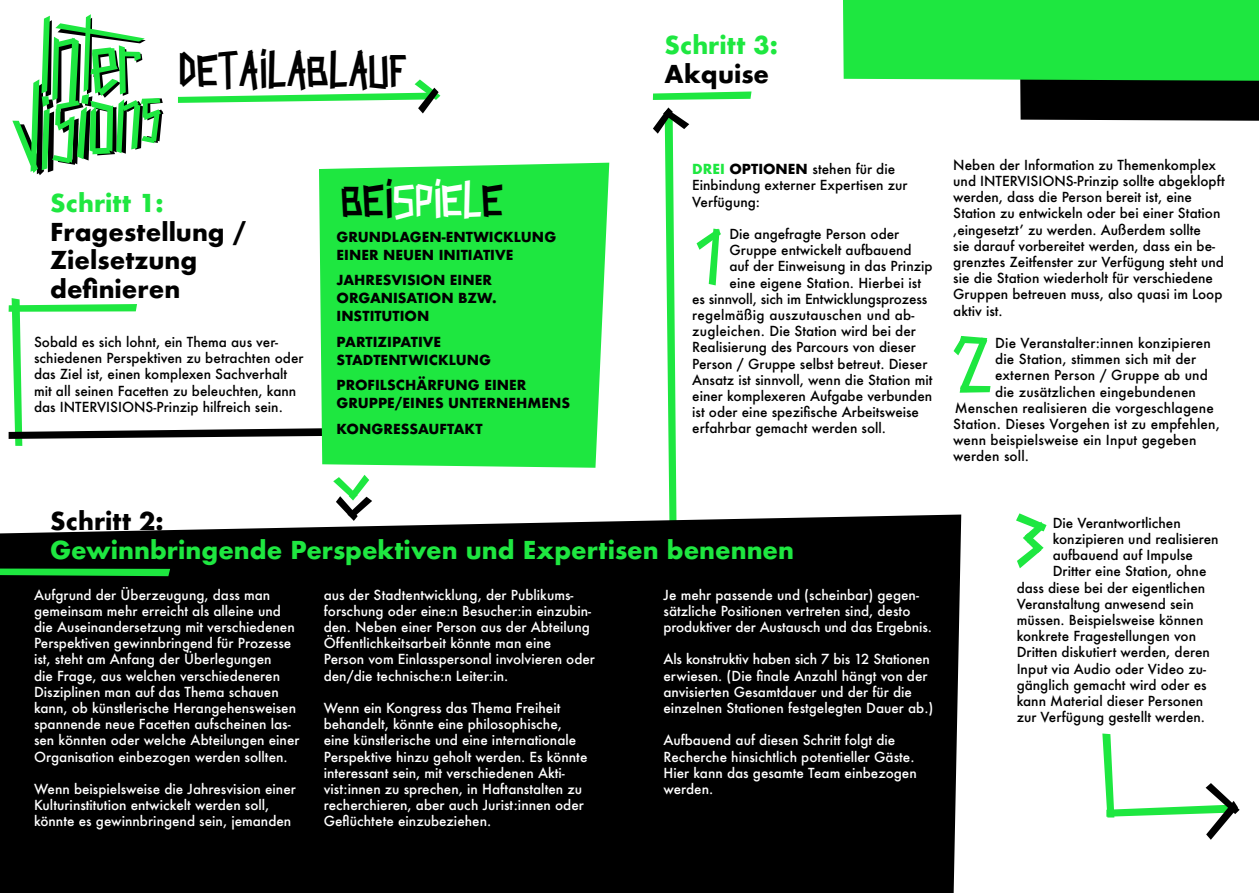
<style>
.page{position:relative;width:1259px;height:893px;background:#fff}
.page>*{position:absolute;margin:0;border:0;box-sizing:border-box;transform-origin:0 0}
.t1{font:45px "Intervisions 5 Sans";color:#000}
.t2{font:45px "Intervisions 5 Sans";letter-spacing:-.01em;color:#fff}
.t3{font:700 24px "Futura";color:#1ee740}
.t4{font:700 24px/28.8px "Futura";color:#000}
.t5{font:500 13.5px/16.2px "Futura";color:#000}
.t6{font:500 13.5px/16.2px "Futura";color:#fff}
.t7{font:700 13.5px/18px "Futura";color:#000}
.t8{font:500 13.5px "Futura";letter-spacing:.02em;color:#000}
.s1{color:#000}
.s2{font-weight:700;color:#1ee740}
.s3{font-weight:700}
</style>
<div class="page">
<svg style="left:9px;top:298px;width:310px;height:148px"></svg>
<div style="left:0;top:514px;width:961px;height:379px;background:#000"></div>
<div style="left:319px;top:163px;width:290px;height:305px;background:#1ee740"></div>
<svg style="left:843px;top:0;width:416px;height:121px;background:#3bbf51"></svg>
<svg style="left:178px;top:79px;width:262px;height:34px"></svg>
<svg style="left:1102px;top:733px;width:137px;height:107px"></svg>
<svg style="left:653px;top:108px;width:36px;height:438px"></svg>
<svg style="left:653px;top:91px;width:98px;height:9px"></svg>
<svg style="left:0;top:569px;width:170px;height:7px"></svg>
<svg style="left:333px;top:475px;width:39px;height:46px"></svg>
<svg style="left:696px;top:229px;width:25px;height:56px"></svg>
<svg style="left:953px;top:336px;width:37px;height:57px"></svg>
<svg style="left:12px;top:14px;width:151px;height:161px"></svg>
<svg style="left:1016px;top:513px;width:30px;height:55px"></svg>
<h1 class="t1" style="left:179px;top:43px;width:231px">DETAILABLAUF</h1>
<h2 class="t3" style="left:664px;top:28px;width:115px">Schritt 3:</h2>
<h2 class="t4" style="left:664px;top:59px;width:106px">Akquise</h2>
<h2 class="t3" style="left:50px;top:185px;width:115px">Schritt 1:</h2>
<h2 class="t4" style="left:50px;top:217px;width:198px">Fragestellung /<br>Zielsetzung definieren</h2>
<p class="t5" style="left:34px;top:334px;width:271px">Sobald es sich lohnt, ein Thema aus ver&shy;schiedenen Perspektiven zu betrachten oder das Ziel ist, einen komplexen Sachverhalt mit all seinen Facetten zu beleuchten, kann das INTERVISIONS-Prinzip hilfreich sein.</p>
<h1 class="t2" style="left:342px;top:173px;width:164px"><span class="s1">BEI</span>SPIEL<span class="s1">E</span></h1>
<p class="t7" style="left:336px;top:227px;width:221px">GRUNDLAGEN-ENTWICKLUNG<br>EINER NEUEN INITIATIVE</p>
<p class="t7" style="left:336px;top:271px;width:162px">JAHRESVISION EINER<br>ORGANISATION BZW.<br>INSTITUTION</p>
<p class="t7" style="left:336px;top:332px;width:156px">PARTIZIPATIVE<br>STADTENTWICKLUNG</p>
<p class="t7" style="left:336px;top:376px;width:235px">PROFILSCHÄRFUNG EINER<br>GRUPPE/EINES UNTERNEHMENS</p>
<p class="t7" style="left:336px;top:419px;width:148px">KONGRESSAUFTAKT</p>
<p class="t5" style="left:692px;top:161px;width:217px"><span class="s2">DREI</span> <span class="s3">OPTIONEN</span> stehen für die<br>Einbindung externer Expertisen zur<br>Verfügung:</p>
<p class="t5" style="left:729px;top:226px;width:171px">Die angefragte Person oder</p>
<p class="t5" style="left:729px;top:242px;width:184px">Gruppe entwickelt aufbauend</p>
<p class="t5" style="left:729px;top:258px;width:205px">auf der Einweisung in das Prinzip</p>
<p class="t5" style="left:729px;top:274px;width:193px">eine eigene Station. Hierbei ist</p>
<p class="t5" style="left:692px;top:291px;width:237px">es sinnvoll, sich im Entwicklungsprozess</p>
<p class="t8" style="left:692px;top:306px;width:224px">regelmäßig auszutauschen und ab-</p>
<p class="t5" style="left:692px;top:323px;width:225px">zugleichen. Die Station wird bei der</p>
<p class="t5" style="left:692px;top:339px;width:225px">Realisierung des Parcours von dieser</p>
<p class="t5" style="left:692px;top:355px;width:237px">Person / Gruppe selbst betreut. Dieser</p>
<p class="t5" style="left:692px;top:372px;width:242px">Ansatz ist sinnvoll, wenn die Station mit</p>
<p class="t5" style="left:692px;top:388px;width:241px">einer komplexeren Aufgabe verbunden</p>
<p class="t5" style="left:692px;top:404px;width:228px">ist oder eine spezifische Arbeitsweise</p>
<p class="t5" style="left:692px;top:420px;width:195px">erfahrbar gemacht werden soll.</p>
<h2 class="t4" style="left:50px;top:507px;width:115px">Schritt 2:</h2>
<h2 class="t3" style="left:50px;top:533px;width:745px">Gewinnbringende Perspektiven und Expertisen benennen</h2>
<p class="t6" style="left:34px;top:586px;width:267px">Aufgrund der Überzeugung, dass man gemeinsam mehr erreicht als alleine und die Auseinandersetzung mit verschiedenen Perspektiven gewinnbringend für Prozesse ist, steht am Anfang der Überlegungen<br>die Frage, aus welchen verschiedeneren Disziplinen man auf das Thema schauen kann, ob künstlerische Herangehensweisen spannende neue Facetten aufscheinen las&shy;sen könnten oder welche Abteilungen einer Organisation einbezogen werden sollten.</p>
<p class="t6" style="left:34px;top:781px;width:263px">Wenn beispielsweise die Jahresvision einer<br>Kulturinstitution entwickelt werden soll, könnte es gewinnbringend sein, jemanden</p>
<p class="t6" style="left:663px;top:586px;width:270px">Je mehr passende und (scheinbar) gegen&shy;sätzliche Positionen vertreten sind, desto produktiver der Austausch und das Ergebnis.</p>
<p class="t6" style="left:663px;top:651px;width:271px">Als konstruktiv haben sich 7 bis 12 Stationen erwiesen. (Die finale Anzahl hängt von der anvisierten Gesamtdauer und der für die einzelnen Stationen festgelegten Dauer ab.)</p>
<p class="t6" style="left:663px;top:732px;width:255px">Aufbauend auf diesen Schritt folgt die<br>Recherche hinsichtlich potentieller Gäste.<br>Hier kann das gesamte Team einbezogen werden.</p>
<p class="t6" style="left:324px;top:586px;width:273px">aus der Stadtentwicklung, der Publikums&shy;forschung oder eine:n Besucher:in einzubin&shy;den. Neben einer Person aus der Abteilung Öffentlichkeitsarbeit könnte man eine Person vom Einlasspersonal involvieren oder den/die technische:n Leiter:in.</p>
<p class="t6" style="left:324px;top:700px;width:265px">Wenn ein Kongress das Thema Freiheit behandelt, könnte eine philosophische, eine künstlerische und eine internationale Perspektive hinzu geholt werden. Es könnte interessant sein, mit verschiedenen Akti&shy;vist:innen zu sprechen, in Haftanstalten zu recherchieren, aber auch Jurist:innen oder Geflüchtete einzubeziehen.</p>
<p class="t5" style="left:953px;top:156px;width:273px">Neben der Information zu Themenkomplex und INTERVISIONS-Prinzip sollte abgeklopft werden, dass die Person bereit ist, eine Station zu entwickeln oder bei einer Station ,eingesetzt’ zu werden. Außerdem sollte<br>sie darauf vorbereitet werden, dass ein be&shy;grenztes Zeitfenster zur Verfügung steht und sie die Station wiederholt für verschiedene Gruppen betreuen muss, also quasi im Loop aktiv ist.</p>
<p class="t5" style="left:995px;top:335px;width:217px">Die Veranstalter:innen konzipieren</p>
<p class="t5" style="left:995px;top:351px;width:202px">die Station, stimmen sich mit der</p>
<p class="t5" style="left:995px;top:367px;width:214px">externen Person / Gruppe ab und</p>
<p class="t5" style="left:995px;top:383px;width:202px">die zusätzlichen eingebundenen</p>
<p class="t5" style="left:954px;top:399px;width:261px">Menschen realisieren die vorgeschlagene</p>
<p class="t5" style="left:953px;top:416px;width:268px">Station. Dieses Vorgehen ist zu empfehlen,</p>
<p class="t5" style="left:953px;top:432px;width:245px">wenn beispielsweise ein Input gegeben</p>
<p class="t5" style="left:953px;top:448px;width:77px">werden soll.</p>
<p class="t5" style="left:1052px;top:515px;width:130px">Die Verantwortlichen</p>
<p class="t5" style="left:1052px;top:531px;width:167px">konzipieren und realisieren</p>
<p class="t5" style="left:1052px;top:547px;width:142px">aufbauend auf Impulse</p>
<p class="t5" style="left:1052px;top:563px;width:155px">Dritter eine Station, ohne</p>
<p class="t5" style="left:1016px;top:579px;width:190px">dass diese bei der eigentlichen</p>
<p class="t5" style="left:1016px;top:596px;width:179px">Veranstaltung anwesend sein</p>
<p class="t5" style="left:1016px;top:612px;width:188px">müssen. Beispielsweise können</p>
<p class="t5" style="left:1016px;top:628px;width:181px">konkrete Fragestellungen von</p>
<p class="t5" style="left:1016px;top:644px;width:195px">Dritten diskutiert werden, deren</p>
<p class="t5" style="left:1016px;top:660px;width:191px">Input via Audio oder Video zu-</p>
<p class="t5" style="left:1016px;top:677px;width:191px">gänglich gemacht wird oder es</p>
<p class="t5" style="left:1016px;top:693px;width:188px">kann Material dieser Personen</p>
<p class="t5" style="left:1016px;top:709px;width:190px">zur Verfügung gestellt werden.</p>
</div>
